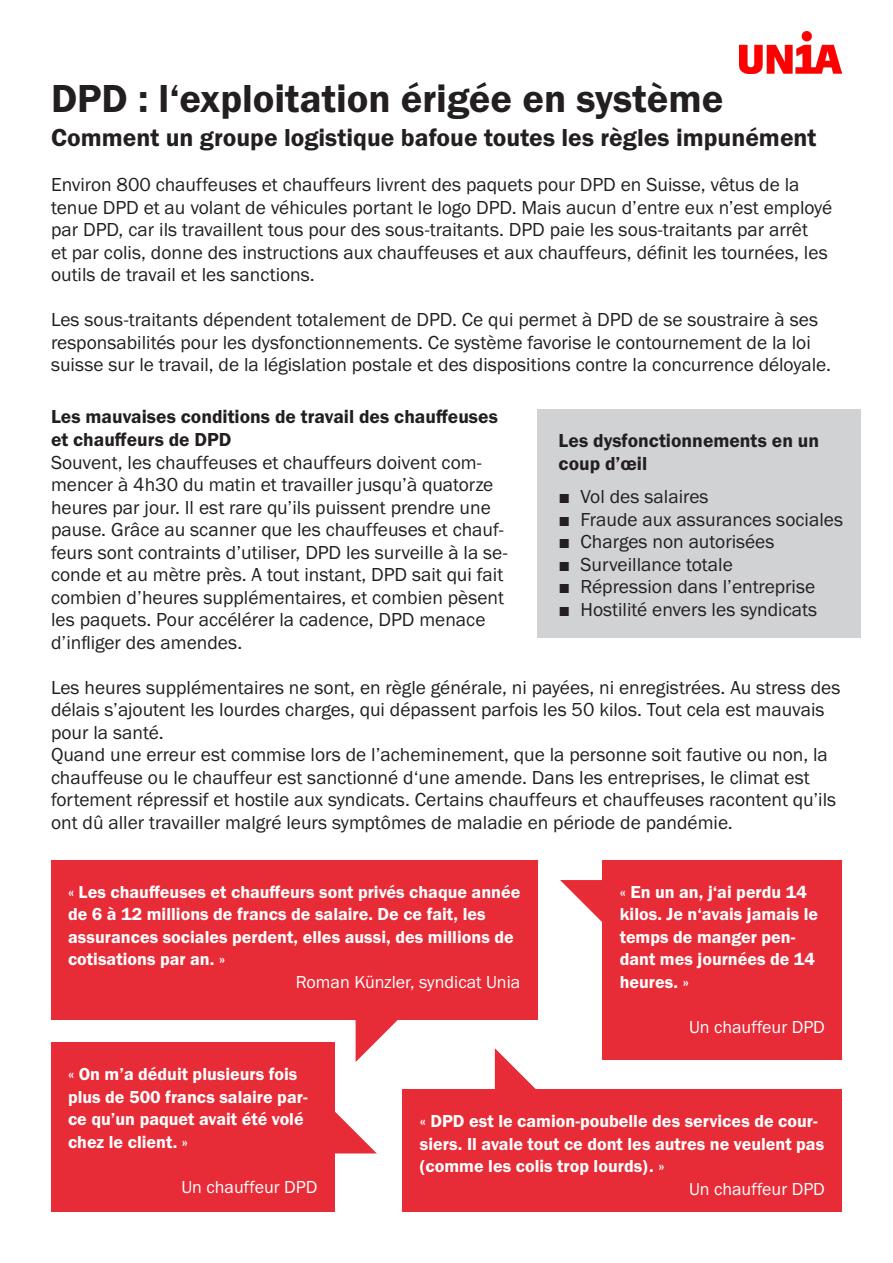
<style>
.page{position:relative;width:893px;height:1263px;background:#fff}
.page>*{position:absolute;margin:0;border:0;box-sizing:border-box;transform-origin:0 0}
.titel{font:40.5px "Franklin Gothic URW Dem";color:#231f20}
.untertitel{font:25.5px "Franklin Gothic URW Dem";color:#231f20}
.Fliesstext{font:19.5px/22.5px "Franklin Gothic URW Boo";color:#231f20}
.abschnitt_titel{font:19.5px/23.4px "Franklin Gothic URW Dem";color:#231f20}
.zitate{font:18px/22.5px "Franklin Gothic URW Dem";color:#fff}
.zitate-2{font:18px "Franklin Gothic URW Boo";color:#fff}
.s1{font-family:"Arial"}
</style>
<div class="page">
<div style="left:403px;top:1090px;width:439px;height:122px;background:#e72b37"></div>
<div style="left:51px;top:860px;width:486px;height:159px;background:#e72b37"></div>
<div style="left:603px;top:860px;width:239px;height:199px;background:#e72b37"></div>
<div style="left:51px;top:1043px;width:283px;height:169px;background:#e72b37"></div>
<div style="left:537px;top:410px;width:323px;height:228px;background:#d1d2d4"></div>
<svg style="left:356px;top:1019px;width:42px;height:43px"></svg>
<svg style="left:560px;top:880px;width:43px;height:42px"></svg>
<svg style="left:334px;top:1111px;width:43px;height:42px"></svg>
<svg style="left:495px;top:1048px;width:42px;height:42px"></svg>
<img style="left:740px;top:32px;width:102px;height:42px">
<p class="titel" style="left:51px;top:74px;width:674px">DPD : l‘exploitation érigée en système</p>
<p class="untertitel" style="left:51px;top:122px;width:767px">Comment un groupe logistique bafoue toutes les règles impunément</p>
<p class="Fliesstext" style="left:51px;top:173px;width:783px">Environ 800 chauffeuses et chauffeurs livrent des paquets pour DPD en Suisse, vêtus de la tenue DPD et au volant de véhicules portant le logo DPD. Mais aucun d’entre eux n’est employé par DPD, car ils travaillent tous pour des sous-traitants. DPD paie les sous-traitants par arrêt<br>et par colis, donne des instructions aux chauffeuses et aux chauffeurs, définit les tournées, les outils de travail et les sanctions.</p>
<p class="Fliesstext" style="left:51px;top:308px;width:781px">Les sous-traitants dépendent totalement de DPD. Ce qui permet à DPD de se soustraire à ses responsabilités pour les dysfonctionnements. Ce système favorise le contournement de la loi suisse sur le travail, de la législation postale et des dispositions contre la concurrence déloyale.</p>
<p class="abschnitt_titel" style="left:51px;top:404px;width:448px">Les mauvaises conditions de travail des chauffeuses et chauffeurs de DPD</p>
<p class="Fliesstext" style="left:51px;top:450px;width:458px">Souvent, les chauffeuses et chauffeurs doivent com&shy;mencer à 4h30 du matin et travailler jusqu’à quatorze heures par jour. Il est rare qu’ils puissent prendre une pause. Grâce au scanner que les chauffeuses et chauf&shy;feurs sont contraints d’utiliser, DPD les surveille à la se&shy;conde et au mètre près. A tout instant, DPD sait qui fait combien d’heures supplémentaires, et combien pèsent les paquets. Pour accélérer la cadence, DPD menace d’infliger des amendes.</p>
<p class="Fliesstext" style="left:51px;top:675px;width:791px">Les heures supplémentaires ne sont, en règle générale, ni payées, ni enregistrées. Au stress des délais s’ajoutent les lourdes charges, qui dépassent parfois les 50 kilos. Tout cela est mauvais pour la santé.</p>
<p class="Fliesstext" style="left:51px;top:743px;width:787px">Quand une erreur est commise lors de l’acheminement, que la personne soit fautive ou non, la chauffeuse ou le chauffeur est sanctionné d‘une amende. Dans les entreprises, le climat est fortement répressif et hostile aux syndicats. Certains chauffeurs et chauffeuses racontent qu’ils ont dû aller travailler malgré leurs symptômes de maladie en période de pandémie.</p>
<p class="abschnitt_titel" style="left:559px;top:428px;width:262px">Les dysfonctionnements en un coup d’œil</p>
<p class="Fliesstext" style="left:559px;top:485px;width:152px"><span class="s1">■</span> Vol des salaires</p>
<p class="Fliesstext" style="left:559px;top:508px;width:286px"><span class="s1">■</span> Fraude aux assurances sociales</p>
<p class="Fliesstext" style="left:559px;top:530px;width:217px"><span class="s1">■</span> Charges non autorisées</p>
<p class="Fliesstext" style="left:559px;top:553px;width:176px"><span class="s1">■</span> Surveillance totale</p>
<p class="Fliesstext" style="left:559px;top:575px;width:258px"><span class="s1">■</span> Répression dans l’entreprise</p>
<p class="Fliesstext" style="left:559px;top:598px;width:260px"><span class="s1">■</span> Hostilité envers les syndicats</p>
<p class="zitate" style="left:68px;top:880px;width:454px">« Les chauffeuses et chauffeurs sont privés chaque année de 6 à 12 millions de francs de salaire. De ce fait, les assurances sociales perdent, elles aussi, des millions de cotisations par an. »</p>
<p class="zitate-2" style="left:296px;top:970px;width:226px">Roman Künzler, syndicat Unia</p>
<p class="zitate" style="left:620px;top:880px;width:200px">« En un an, j‘ai perdu 14 kilos. Je n‘avais jamais le temps de manger pen&shy;dant mes journées de 14 heures. »</p>
<p class="zitate-2" style="left:689px;top:1015px;width:137px">Un chauffeur DPD</p>
<p class="zitate" style="left:68px;top:1063px;width:241px">« On m’a déduit plusieurs fois plus de 500 francs salaire par&shy;ce qu’un paquet avait été volé chez le client. »</p>
<p class="zitate-2" style="left:181px;top:1176px;width:137px">Un chauffeur DPD</p>
<p class="zitate" style="left:420px;top:1110px;width:406px">« DPD est le camion-poubelle des services de cour&shy;siers. Il avale tout ce dont les autres ne veulent pas (comme les colis trop lourds). »</p>
<p class="zitate-2" style="left:689px;top:1177px;width:137px">Un chauffeur DPD</p>
</div>
